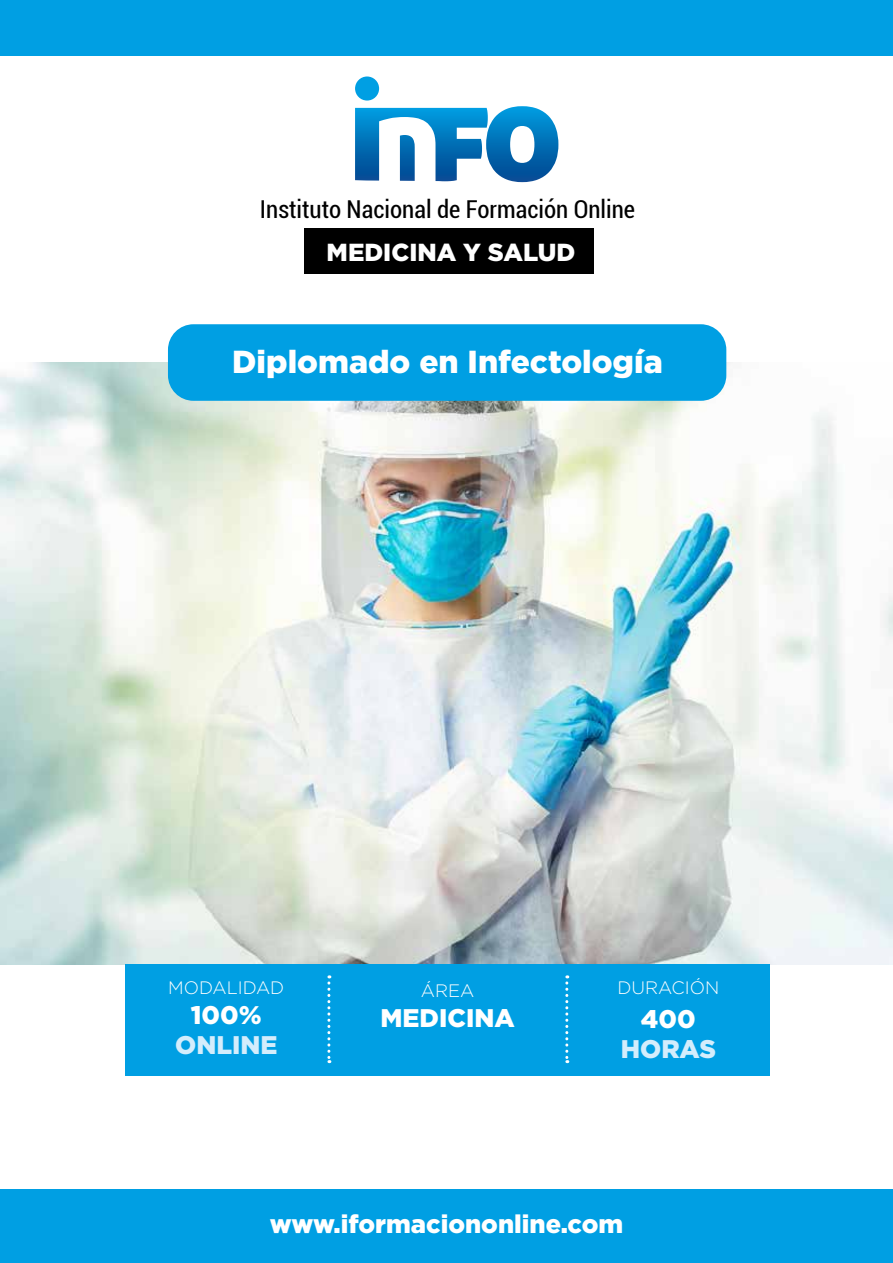
<style>
.page{position:relative;width:893px;height:1263px;background:#fff}
.page>*{position:absolute;margin:0;border:0;box-sizing:border-box;transform-origin:0 0}
.t1{font:900 31.8px "Gotham";color:#fff}
.t2{font:900 25.5px "Gotham";color:#fff}
.t3{font:900 25.5px "Gotham";color:#d4edfc}
.t4{font:condensed 24.6px "Roboto";color:#000}
.t5{font:900 24.6px "Gotham";color:#fff}
.t6{font:300 18px "Gotham";color:#fff}
</style>
<div class="page">
<img style="left:0;top:362px;width:893px;height:603px">
<div style="left:0;top:0;width:893px;height:55px;background:#009fe3"></div>
<div style="left:0;top:1189px;width:893px;height:74px;background:#009fe3"></div>
<div style="left:168px;top:324px;width:558px;height:77px;background:#009fe3;border-radius:26px"></div>
<div style="left:125px;top:965px;width:645px;height:111px;background:#009fe3"></div>
<svg style="left:327px;top:975px;width:3px;height:88px"></svg>
<svg style="left:565px;top:975px;width:3px;height:88px"></svg>
<div style="left:304px;top:228px;width:290px;height:46px;background:#000"></div>
<svg style="left:355px;top:106px;width:203px;height:77px"></svg>
<div style="left:355px;top:76px;width:24px;height:25px;background:#009fe3;border-radius:50%"></div>
<p class="t4" style="left:260px;top:192px;width:377px">Instituto Nacional de Formación Online</p>
<p class="t5" style="left:327px;top:235px;width:250px">MEDICINA Y SALUD</p>
<p class="t1" style="left:232px;top:339px;width:432px">Diplomado en Infectología</p>
<p class="t6" style="left:168px;top:976px;width:118px">MODALIDAD</p>
<p class="t2" style="left:191px;top:998px;width:72px">100%</p>
<p class="t3" style="left:175px;top:1028px;width:104px">ONLINE</p>
<p class="t6" style="left:421px;top:979px;width:55px">ÁREA</p>
<p class="t2" style="left:380px;top:1000px;width:136px">MEDICINA</p>
<p class="t6" style="left:617px;top:976px;width:104px">DURACIÓN</p>
<p class="t2" style="left:641px;top:1001px;width:56px">400</p>
<p class="t3" style="left:621px;top:1031px;width:97px">HORAS</p>
<p class="t2" style="left:270px;top:1206px;width:355px">www.iformaciononline.com</p>
</div>
